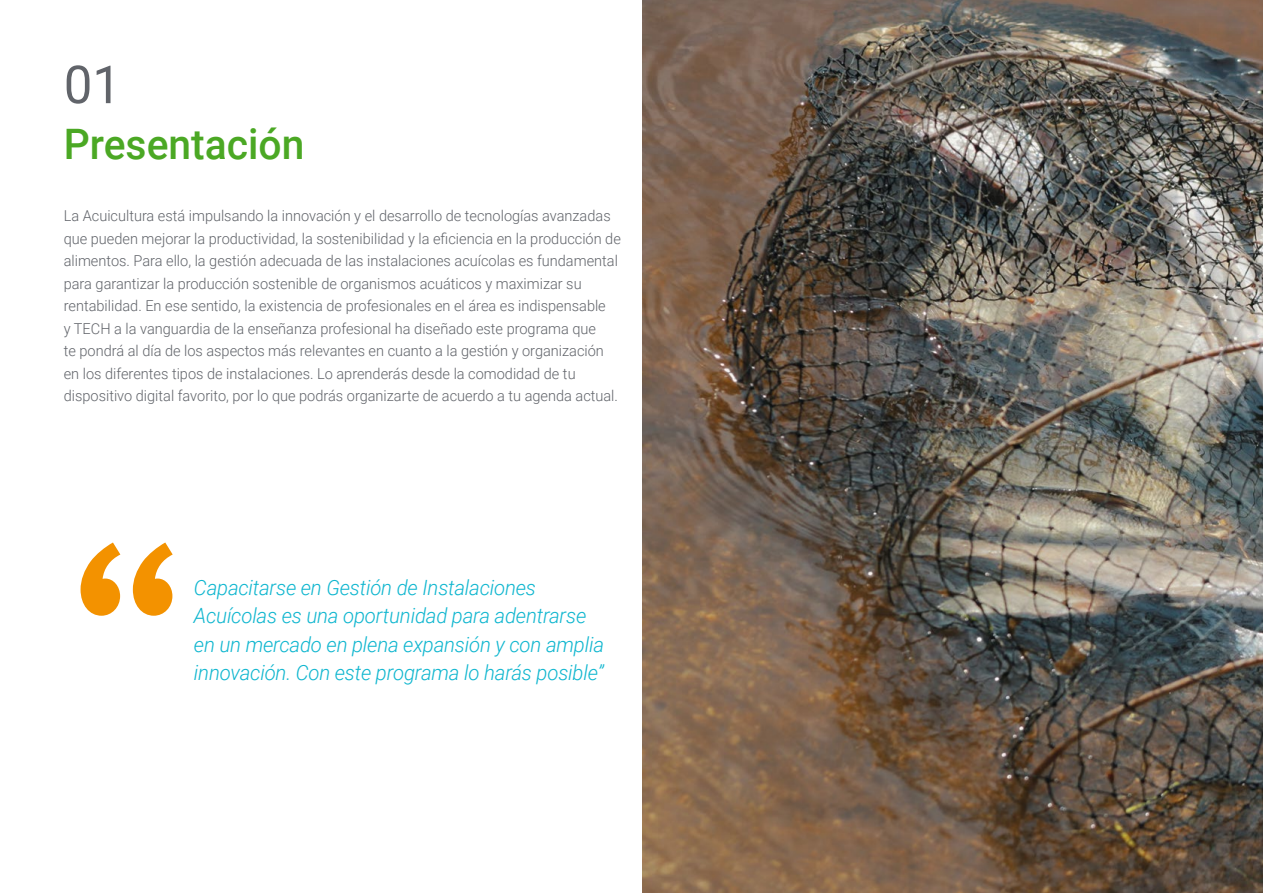
<style>
.page{position:relative;width:1263px;height:893px;background:#fff}
.page>*{position:absolute;margin:0;border:0;box-sizing:border-box;transform-origin:0 0}
.t1{font:52.5px "Roboto";color:#61646a}
.t2{font:500 42px "Roboto";color:#4ba824}
.t3{font:italic 300 21px/28.5px "Roboto";letter-spacing:-.01em;color:#0fb6cf}
.t4{font:300 15px/22.5px "Roboto";color:#61646a}
</style>
<div class="page">
<img style="left:642px;top:0;width:621px;height:893px">
<svg style="left:81px;top:542px;width:92px;height:74px"></svg>
<h1 class="t1" style="left:64px;top:48px;width:59px">01</h1>
<h2 class="t2" style="left:64px;top:115px;width:242px">Presentación</h2>
<p class="t4" style="left:64px;top:204px;width:559px">La Acuicultura está impulsando la innovación y el desarrollo de tecnologías avanzadas que pueden mejorar la productividad, la sostenibilidad y la eficiencia en la producción de alimentos. Para ello, la gestión adecuada de las instalaciones acuícolas es fundamental para garantizar la producción sostenible de organismos acuáticos y maximizar su rentabilidad. En ese sentido, la existencia de profesionales en el área es indispensable<br>y TECH a la vanguardia de la enseñanza profesional ha diseñado este programa que<br>te pondrá al día de los aspectos más relevantes en cuanto a la gestión y organización en los diferentes tipos de instalaciones. Lo aprenderás desde la comodidad de tu dispositivo digital favorito, por lo que podrás organizarte de acuerdo a tu agenda actual.</p>
<h3 class="t3" style="left:194px;top:572px;width:412px">Capacitarse en Gestión de Instalaciones Acuícolas es una oportunidad para adentrarse en un mercado en plena expansión y con amplia innovación. Con este programa lo harás posible”</h3>
</div>
